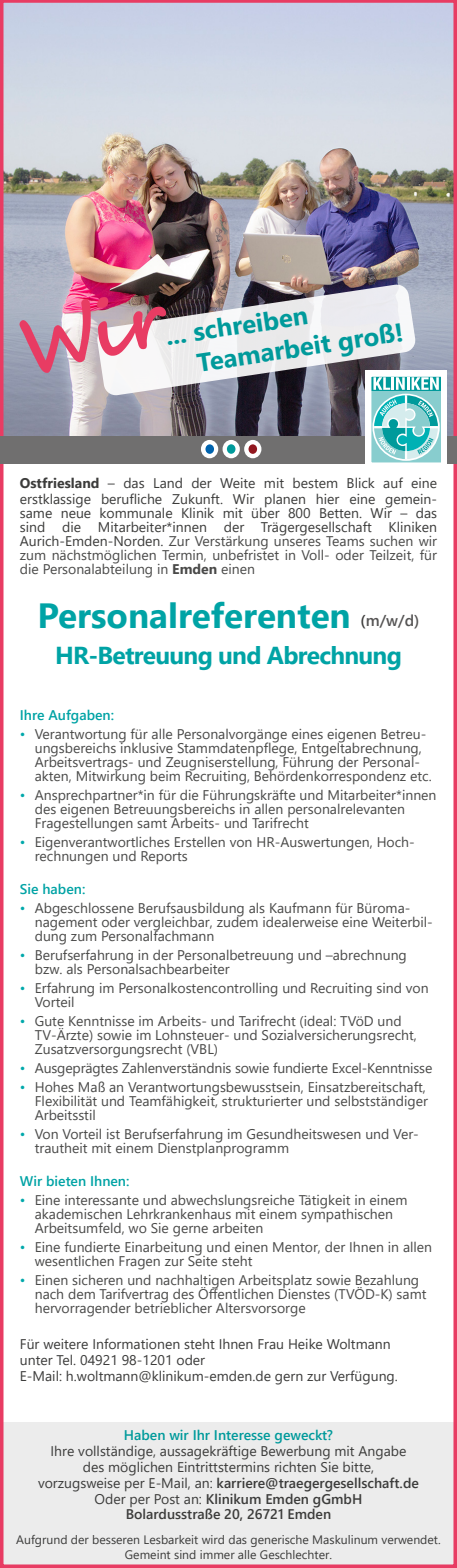
<style>
.page{position:relative;width:457px;height:1568px;background:#fff}
.page>*{position:absolute;margin:0;border:0;box-sizing:border-box;transform-origin:0 0}
.t1{font:700 35px "Segoe UI";color:#00a3a5}
.t2{font:700 25.72px "Segoe UI";color:#009a9b}
.t3{font:700 24.5px "Segoe UI";letter-spacing:-.03em;color:#00a3a5}
.t4{font:600 15.75px "Segoe UI";color:#555454}
.t5{font:14px/14px "Segoe UI";color:#4a4a49}
.t6{font:14px/15.8px "Segoe UI";color:#3c3c3b}
.t7{font:600 14px "Segoe UI";color:#3c3c3b}
.t8{font:600 14px "Segoe UI";color:#00a3a5}
.t9{font:600 14px "Segoe UI";color:#009a9b}
.t10{font:12.25px/14.7px "Segoe UI";color:#3c3c3b;text-align:center}
.s1{font-weight:700}
.s2{color:#3c3c3b}
.s3{color:#00a8ab}
.s4{font-weight:600}
.s5{font-weight:400}
</style>
<div class="page">
<img style="left:5px;top:5px;width:446px;height:431px">
<div style="left:0;top:1422px;width:456px;height:143px;background:#ececec"></div>
<div style="left:0;top:0;width:456px;height:1568px;border:4px solid #e83c63"></div>
<div style="left:0;top:436px;width:456px;height:27px;background:#706f6f"></div>
<div style="left:201px;top:440px;width:17px;height:18px;background:#fff;border-radius:50%"></div>
<div style="left:205px;top:444px;width:9px;height:10px;background:#0063ae;border-radius:50%"></div>
<svg style="left:222px;top:440px;width:18px;height:18px"></svg>
<div style="left:227px;top:444px;width:8px;height:10px;background:#009a9b;border-radius:50%"></div>
<div style="left:244px;top:440px;width:17px;height:18px;background:#fff;border-radius:50%"></div>
<div style="left:248px;top:444px;width:9px;height:10px;background:#921820;border-radius:50%"></div>
<svg style="left:96px;top:284px;width:320px;height:112px"></svg>
<div style="left:365px;top:370px;width:82px;height:99px;background:#fff"></div>
<svg style="left:370px;top:376px;width:70px;height:87px"></svg>
<svg style="left:372px;top:378px;width:67px;height:13px"></svg>
<svg style="left:373px;top:378px;width:65px;height:81px;background:#7ecdce"></svg>
<div style="left:369px;top:375px;width:73px;height:89px;border:2px solid #fff"></div>
<svg style="left:17px;top:291px;width:155px;height:85px"></svg>
<p class="t2" style="left:162px;top:311px;width:145px;rotate:-8deg">... schreiben</p>
<p class="t2" style="left:193px;top:337px;width:210px;rotate:-8deg">Teamarbeit groß!</p>
<p class="t6" style="left:20px;top:474px;width:418px"><span class="s1">Ostfriesland</span> – das Land der Weite mit bestem Blick auf eine erstklassige berufliche Zukunft. Wir planen hier eine gemein-</p>
<p class="t5" style="left:20px;top:504px;width:418px;text-align:justify"><span class="s2">same neue kommunale Klinik mit über 800 Betten. Wir – das sind die Mitarbeiter*innen der Trägergesellschaft Kliniken Aurich-Emden-Norden.</span> Zur Verstärkung unseres Teams suchen wir zum nächstmöglichen Termin, unbefristet in Voll- oder Teilzeit, für die Personalabteilung in <span class="s1">Emden</span> einen</p>
<p class="t1" style="left:38px;top:582px;width:314px">Personalreferenten</p>
<p class="t4" style="left:360px;top:605px;width:60px"><span class="s2">(</span>m/w/d)</p>
<p class="t3" style="left:55px;top:632px;width:348px">HR-Betreuung und Abrechnung</p>
<p class="t8" style="left:20px;top:701px;width:96px">Ihre Aufgaben:</p>
<p class="t5" style="left:35px;top:725px;width:398px;text-indent:-15px"><span class="s3">•</span> Verantwortung für alle Personalvorgänge eines eigenen Betreu&shy;ungsbereichs inklusive Stammdatenpflege, Entgeltabrechnung, Arbeitsvertrags- und Zeugniserstellung, Führung der Personal&shy;akten, Mitwirkung beim Recruiting, Behördenkorrespondenz etc.</p>
<p class="t5" style="left:35px;top:786px;width:403px;text-indent:-15px"><span class="s3">•</span> Ansprechpartner*in für die Führungskräfte und Mitarbeiter*innen des eigenen Betreuungsbereichs in allen personalrelevanten<br>Fragestellungen samt Arbeits- und Tarifrecht</p>
<p class="t5" style="left:35px;top:833px;width:381px;text-indent:-15px"><span class="s3">•</span> Eigenverantwortliches Erstellen von HR-Auswertungen, Hoch&shy;rechnungen und Reports</p>
<p class="t8" style="left:20px;top:875px;width:67px">Sie haben:</p>
<p class="t5" style="left:35px;top:899px;width:399px;text-indent:-15px"><span class="s3">•</span> Abgeschlossene Berufsausbildung als Kaufmann für Büroma&shy;nagement oder vergleichbar, zudem idealerweise eine Weiterbil&shy;dung zum Personalfachmann</p>
<p class="t5" style="left:35px;top:946px;width:373px;text-indent:-15px"><span class="s3">•</span> Berufserfahrung in der Personalbetreuung und –abrechnung bzw. als Personalsachbearbeiter</p>
<p class="t5" style="left:35px;top:979px;width:395px;text-indent:-15px"><span class="s3">•</span> Erfahrung im Personalkostencontrolling und Recruiting sind von<br>Vorteil</p>
<p class="t5" style="left:35px;top:1012px;width:383px;text-indent:-15px"><span class="s3">•</span> Gute Kenntnisse im Arbeits- und Tarifrecht (ideal: TVöD und<br>TV-Ärzte) sowie im Lohnsteuer- und Sozialversicherungsrecht,<br>Zusatzversorgungsrecht (VBL)</p>
<p class="t5" style="left:20px;top:1059px;width:414px"><span class="s3">•</span> Ausgeprägtes Zahlenverständnis sowie fundierte Excel-Kenntnisse</p>
<p class="t5" style="left:35px;top:1078px;width:394px;text-indent:-15px"><span class="s3">•</span> Hohes Maß an Verantwortungsbewusstsein, Einsatzbereitschaft,<br>Flexibilität und Teamfähigkeit, strukturierter und selbstständiger<br>Arbeitsstil</p>
<p class="t5" style="left:35px;top:1125px;width:385px;text-indent:-15px"><span class="s3">•</span> Von Vorteil ist Berufserfahrung im Gesundheitswesen und Ver&shy;trautheit mit einem Dienstplanprogramm</p>
<p class="t8" style="left:20px;top:1167px;width:111px">Wir bieten Ihnen:</p>
<p class="t5" style="left:35px;top:1191px;width:374px;text-indent:-15px"><span class="s3">•</span> Eine interessante und abwechslungsreiche Tätigkeit in einem akademischen Lehrkrankenhaus mit einem sympathischen<br>Arbeitsumfeld, wo Sie gerne arbeiten</p>
<p class="t5" style="left:35px;top:1238px;width:398px;text-indent:-15px"><span class="s3">•</span> Eine fundierte Einarbeitung und einen Mentor, der Ihnen in allen wesentlichen Fragen zur Seite steht</p>
<p class="t5" style="left:35px;top:1271px;width:393px;text-indent:-15px"><span class="s3">•</span> Einen sicheren und nachhaltigen Arbeitsplatz sowie Bezahlung nach dem Tarifvertrag des Öffentlichen Dienstes (TVÖD-K) samt hervorragender betrieblicher Altersvorsorge</p>
<p class="t6" style="left:20px;top:1335px;width:372px">Für weitere Informationen steht Ihnen Frau Heike Woltmann</p>
<p class="t6" style="left:20px;top:1351px;width:187px">unter Tel. 04921 98-1201 oder</p>
<p class="t6" style="left:20px;top:1366px;width:379px">E-Mail: h.woltmann@klinikum-emden.de gern zur Verfügung.</p>
<p class="t9" style="left:124px;top:1422px;width:211px">Haben wir Ihr Interesse geweckt?</p>
<p class="t6" style="left:51px;top:1442px;width:357px">Ihre vollständige, aussagekräftige Bewerbung mit Angabe</p>
<p class="t6" style="left:38px;top:1458px;width:382px;text-align:center">des möglichen Eintrittstermins richten Sie bitte,<br>vorzugsweise per E-Mail, an: <span class="s4">karriere@traegergesellschaft.de</span></p>
<p class="t7" style="left:95px;top:1485px;width:269px"><span class="s5">Oder per Post an:</span> Klinikum Emden gGmbH</p>
<p class="t7" style="left:126px;top:1501px;width:207px">Bolardusstraße 20, 26721 Emden</p>
<p class="t10" style="left:16px;top:1531px;width:425px">Aufgrund der besseren Lesbarkeit wird das generische Maskulinum verwendet.<br>Gemeint sind immer alle Geschlechter.</p>
</div>
